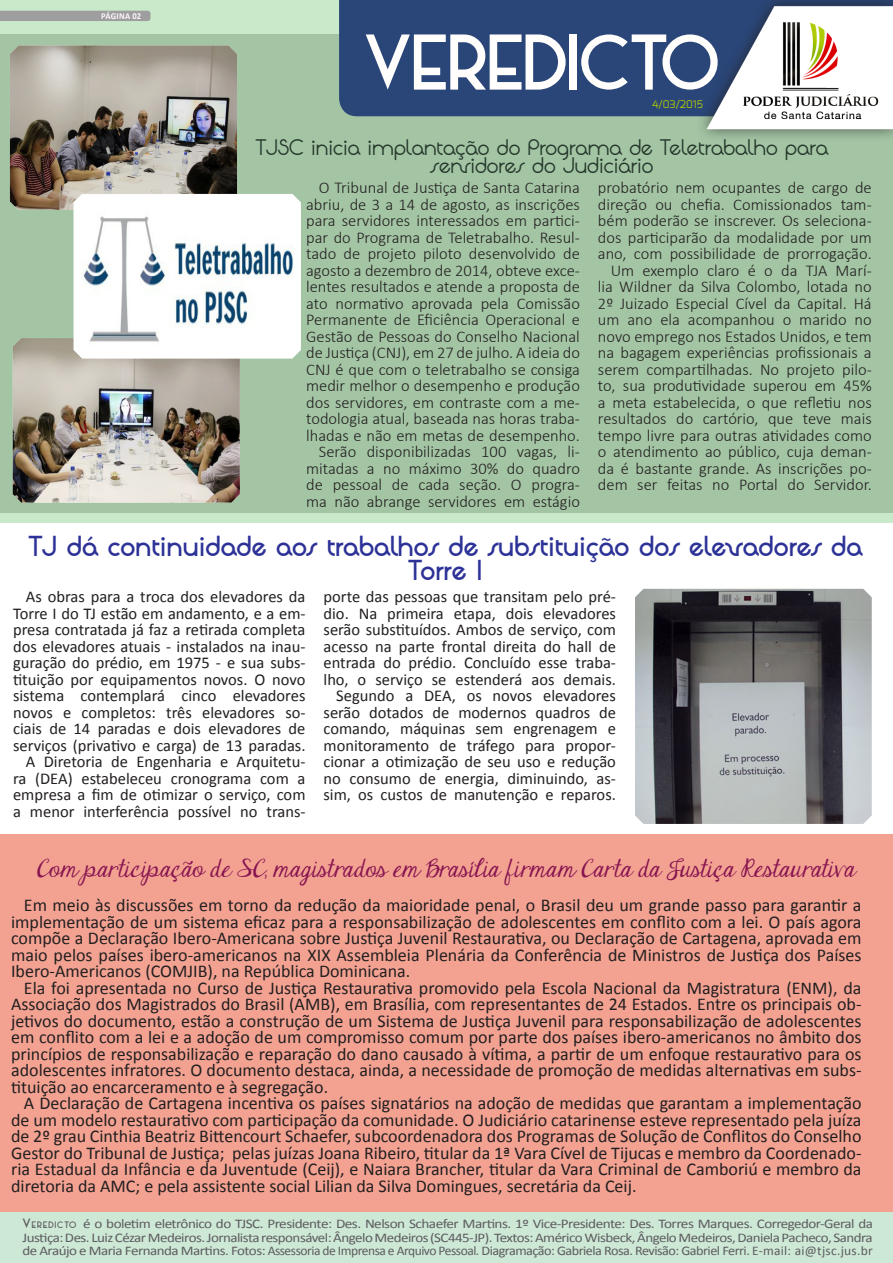
<style>
.page{position:relative;width:893px;height:1263px;background:#fff}
.page>*{position:absolute;margin:0;border:0;box-sizing:border-box;transform-origin:0 0}
.t1{font:69px "Alpaca Scarlett Demo";color:#fffefc}
.t2{font:700 27px/24px "Quadranta";color:#2d3297;text-align:center}
.t3{font:21px "Janda Elegant Handwriting";color:#871450}
.t4{font:21px/18px "Quadranta";color:#26382c;text-align:center}
.t5{font:18px/16.5px "Calibri";color:#231f20;text-align:justify}
.t6{font:300 16.5px/16.5px "Calibri";color:#231f20;text-align:right}
.t7{font:16.5px/16.5px "Calibri";color:#231f20;text-align:right}
.t8{font:13.2px/13.5px "Calibri";letter-spacing:-.035em;color:#5c5c5f;text-align:justify;scale:1.14 1}
.t9{font:10.5px "Exo";color:#afcb08}
.t10{font:700 9px "Calibri";letter-spacing:.035em;color:#fff6ff;scale:.95 1}
.s1{font-family:"Alpaca Scarlett Demo";font-size:11.7px}
.s2{font-family:"Alpaca Scarlett Demo";font-size:8.25px}
</style>
<div class="page">
<div style="left:0;top:0;width:893px;height:522px;background:#c8eaca"></div>
<div style="left:0;top:34px;width:893px;height:479px;background:#a3c5a4"></div>
<div style="left:339px;top:0;width:355px;height:116px;background:#2a4678"></div>
<div style="left:694px;top:0;width:199px;height:143px;background:#231f20;opacity:.75"></div>
<img style="left:696px;top:0;width:197px;height:136px">
<img style="left:717px;top:4px;width:176px;height:133px">
<div style="left:0;top:1212px;width:893px;height:51px;background:#cee8d6"></div>
<div style="left:0;top:11px;width:151px;height:10px;background:#9e9e9e"></div>
<div style="left:0;top:834px;width:893px;height:378px;background:#f3a292"></div>
<img style="left:635px;top:589px;width:237px;height:235px">
<img style="left:10px;top:46px;width:283px;height:457px">
<img style="left:74px;top:194px;width:227px;height:164px">
<p class="t10" style="left:101px;top:11px;width:44px">página 02</p>
<h1 class="t1" style="left:364px;top:25px;width:357px">VEREDICTO</h1>
<p class="t9" style="left:652px;top:97px;width:52px">4/03/2015</p>
<p class="t4" style="left:256px;top:138px;width:574px">TJSC inicia implantação do Programa de Teletrabalho para servidores do Judiciário</p>
<p class="t6" style="left:306px;top:179px;width:275px">O Tribunal de Justiça de Santa Catarina abriu, de 3 a 14 de agosto, as inscrições para servidores interessados em partici&shy;par do Programa de Teletrabalho. Resul&shy;tado de projeto piloto desenvolvido de agosto a dezembro de 2014, obteve exce&shy;lentes resultados e atende a proposta de ato normativo aprovada pela Comissão Permanente de Eficiência Operacional e Gestão de Pessoas do Conselho Nacional de Justiça (CNJ), em 27 de julho. A ideia do CNJ é que com o teletrabalho se consiga medir melhor o desempenho e produção dos servidores, em contraste com a me&shy;todologia atual, baseada nas horas traba&shy;lhadas e não em metas de desempenho.<br>Serão disponibilizadas 100 vagas, li&shy;mitadas a no máximo 30% do quadro de pessoal de cada seção. O progra&shy;ma não abrange servidores em estágio</p>
<p class="t6" style="left:598px;top:179px;width:275px">probatório nem ocupantes de cargo de direção ou chefia. Comissionados tam&shy;bém poderão se inscrever. Os seleciona&shy;dos participarão da modalidade por um ano, com possibilidade de prorrogação.<br>Um exemplo claro é o da TJA Marí&shy;lia Wildner da Silva Colombo, lotada no 2º Juizado Especial Cível da Capital. Há um ano ela acompanhou o marido no novo emprego nos Estados Unidos, e tem na bagagem experiências profissionais a serem compartilhadas. No projeto pilo&shy;to, sua produtividade superou em 45% a meta estabelecida, o que refletiu nos resultados do cartório, que teve mais tempo livre para outras atividades como o atendimento ao público, cuja deman&shy;da é bastante grande. As inscrições po&shy;dem ser feitas no Portal do Servidor.</p>
<h2 class="t2" style="left:29px;top:534px;width:835px">TJ dá continuidade aos trabalhos de substituição dos elevadores da<br>Torre I</h2>
<p class="t7" style="left:13px;top:588px;width:294px">As obras para a troca dos elevadores da Torre I do TJ estão em andamento, e a em&shy;presa contratada já faz a retirada completa dos elevadores atuais - instalados na inau&shy;guração do prédio, em 1975 - e sua subs&shy;tituição por equipamentos novos. O novo sistema contemplará cinco elevadores novos e completos: três elevadores so&shy;ciais de 14 paradas e dois elevadores de serviços (privativo e carga) de 13 paradas.<br>A Diretoria de Engenharia e Arquitetu&shy;ra (DEA) estabeleceu cronograma com a empresa a fim de otimizar o serviço, com a menor interferência possível no trans-</p>
<p class="t7" style="left:324px;top:588px;width:294px">porte das pessoas que transitam pelo pré&shy;dio. Na primeira etapa, dois elevadores serão substituídos. Ambos de serviço, com acesso na parte frontal direita do hall de entrada do prédio. Concluído esse traba&shy;lho, o serviço se estenderá aos demais.<br>Segundo a DEA, os novos elevadores serão dotados de modernos quadros de comando, máquinas sem engrenagem e monitoramento de tráfego para propor&shy;cionar a otimização de seu uso e redução no consumo de energia, diminuindo, as&shy;sim, os custos de manutenção e reparos.</p>
<p class="t3" style="left:37px;top:853px;width:820px">Com participação de SC, magistrados em Brasília firmam Carta da Justiça Restaurativa</p>
<p class="t5" style="left:11px;top:897px;width:852px;text-indent:13px">Em meio às discussões em torno da redução da maioridade penal, o Brasil deu um grande passo para garantir a implementação de um sistema eficaz para a responsabilização de adolescentes em conflito com a lei. O país agora compõe a Declaração Ibero-Americana sobre Justiça Juvenil Restaurativa, ou Declaração de Cartagena, aprovada em maio pelos países ibero-americanos na XIX Assembleia Plenária da Conferência de Ministros de Justiça dos Países Ibero-Americanos (COMJIB), na República Dominicana.</p>
<p class="t5" style="left:11px;top:979px;width:852px;text-indent:13px">Ela foi apresentada no Curso de Justiça Restaurativa promovido pela Escola Nacional da Magistratura (ENM), da Associação dos Magistrados do Brasil (AMB), em Brasília, com representantes de 24 Estados. Entre os principais ob&shy;jetivos do documento, estão a construção de um Sistema de Justiça Juvenil para responsabilização de adolescentes em conflito com a lei e a adoção de um compromisso comum por parte dos países ibero-americanos no âmbito dos princípios de responsabilização e reparação do dano causado à vítima, a partir de um enfoque restaurativo para os adolescentes infratores. O documento destaca, ainda, a necessidade de promoção de medidas alternativas em subs&shy;tituição ao encarceramento e à segregação.</p>
<p class="t5" style="left:11px;top:1095px;width:852px;text-indent:13px">A Declaração de Cartagena incentiva os países signatários na adoção de medidas que garantam a implementação de um modelo restaurativo com participação da comunidade. O Judiciário catarinense esteve representado pela juíza de 2º grau Cinthia Beatriz Bittencourt Schaefer, subcoordenadora dos Programas de Solução de Conflitos do Conselho Gestor do Tribunal de Justiça; pelas juízas Joana Ribeiro, titular da 1ª Vara Cível de Tijucas e membro da Coordenado&shy;ria Estadual da Infância e da Juventude (Ceij), e Naiara Brancher, titular da Vara Criminal de Camboriú e membro da diretoria da AMC; e pela assistente social Lilian da Silva Domingues, secretária da Ceij.</p>
<p class="t8" style="left:22px;top:1217px;width:747px"><span class="s1">V</span> <span class="s2">E R E D I C TO</span> é o boletim eletrônico do TJSC. Presidente: Des. Nelson Schaefer Martins. 1º Vice-Presidente: Des. Torres Marques. Corregedor-Geral da Justiça: Des. Luiz Cézar Medeiros. Jornalista responsável: Ângelo Medeiros (SC445-JP). Textos: Américo Wisbeck, Ângelo Medeiros, Daniela Pacheco, Sandra de Araújo e Maria Fernanda Martins. Fotos: Assessoria de Imprensa e Arquivo Pessoal. Diagramação: Gabriela Rosa. Revisão: Gabriel Ferri. E-mail: ai@tjsc.jus.br</p>
</div>
